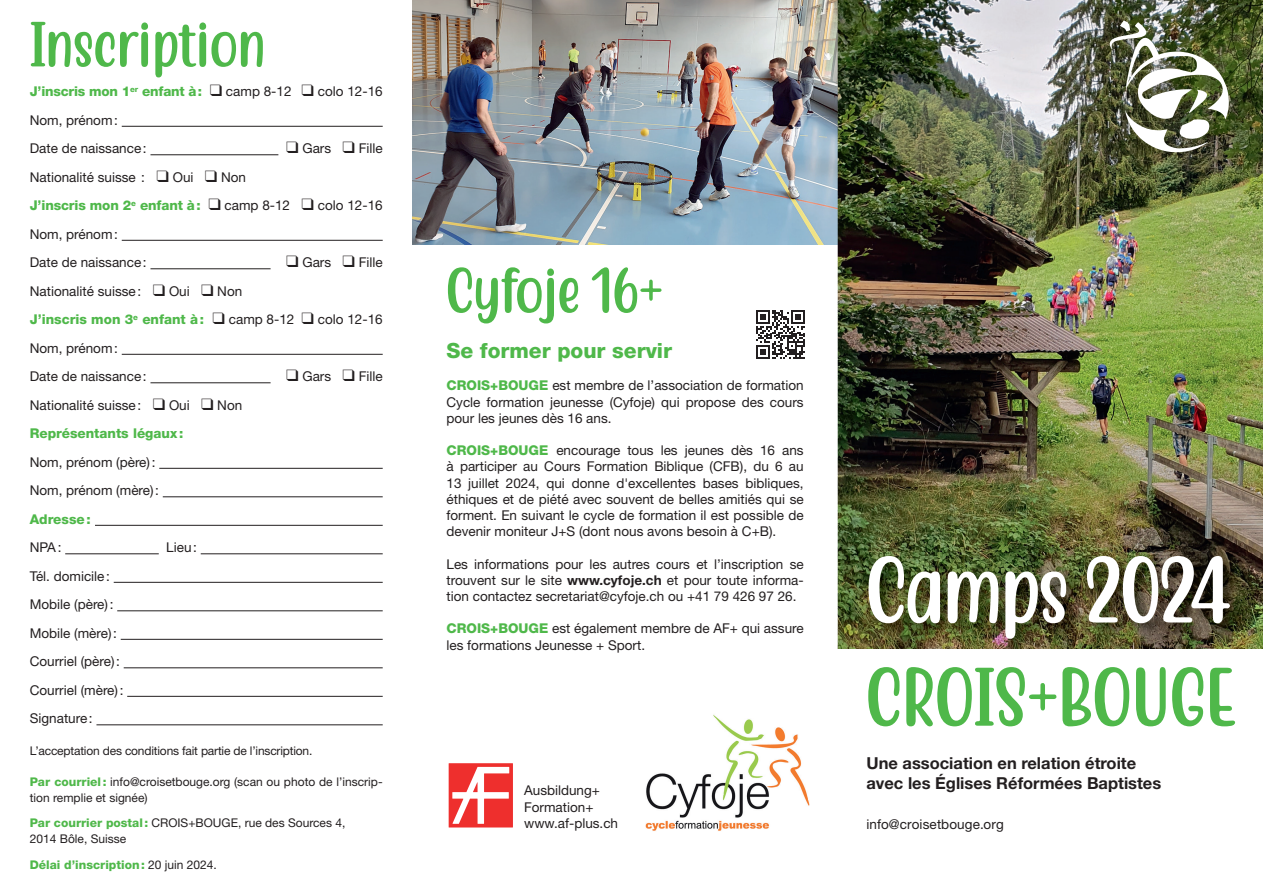
<style>
.page{position:relative;width:1263px;height:893px;background:#fff}
.page>*{position:absolute;margin:0;border:0;box-sizing:border-box;transform-origin:0 0}
.t1{font:88.5px "Quotable";letter-spacing:-.025em;color:#fff}
.t2{font:78px "Quotable";letter-spacing:-.005em;color:#4fb84a}
.t3{font:60px "Quotable";color:#4fb84a}
.t4{font:800 21px "Helvetica Neue LT Std";color:#4fb84a}
.t5{font:700 16.5px/19.5px "Helvetica Neue LT Std";color:#231f20}
.t6{font:13.5px/28.5px "Helvetica Neue LT Std";color:#231f20}
.t7{font:800 13.5px "Helvetica Neue LT Std";color:#4fb84a}
.t8{font:12px/16.2px "Helvetica Neue LT Std";color:#231f20}
.t9{font:800 12px "Helvetica Neue LT Std";color:#4fb84a}
.s1{font-weight:800;color:#4fb84a}
.s2{font-weight:400;color:#231f20}
.s3{font-weight:700}
</style>
<div class="page">
<img style="left:412px;top:0;width:426px;height:245px">
<img style="left:838px;top:0;width:425px;height:649px">
<svg style="left:756px;top:310px;width:49px;height:49px"></svg>
<img style="left:645px;top:714px;width:164px;height:117px">
<svg style="left:449px;top:763px;width:64px;height:64px"></svg>
<img style="left:1112px;top:23px;width:136px;height:148px">
<img style="left:1110px;top:20px;width:119px;height:132px">
<img style="left:865px;top:553px;width:380px;height:96px">
<hr style="left:122px;top:126px;width:261px;height:1px;background:#231f20">
<hr style="left:150px;top:154px;width:128px;height:1px;background:#231f20">
<hr style="left:122px;top:240px;width:261px;height:1px;background:#231f20">
<hr style="left:150px;top:268px;width:121px;height:1px;background:#231f20">
<hr style="left:122px;top:354px;width:261px;height:1px;background:#231f20">
<hr style="left:150px;top:382px;width:121px;height:1px;background:#231f20">
<hr style="left:159px;top:468px;width:224px;height:1px;background:#231f20">
<hr style="left:163px;top:496px;width:220px;height:1px;background:#231f20">
<hr style="left:95px;top:525px;width:288px;height:1px;background:#231f20">
<hr style="left:65px;top:553px;width:94px;height:1px;background:#231f20">
<hr style="left:201px;top:553px;width:182px;height:1px;background:#231f20">
<hr style="left:114px;top:582px;width:269px;height:1px;background:#231f20">
<hr style="left:117px;top:610px;width:266px;height:1px;background:#231f20">
<hr style="left:121px;top:639px;width:262px;height:1px;background:#231f20">
<hr style="left:124px;top:667px;width:259px;height:1px;background:#231f20">
<hr style="left:127px;top:696px;width:256px;height:1px;background:#231f20">
<hr style="left:96px;top:724px;width:287px;height:1px;background:#231f20">
<h3 class="t3" style="left:30px;top:11px;width:237px">Inscription</h3>
<p class="t6" style="left:30px;top:77px;width:354px"><span class="s1">J’inscris mon 1</span><sup>er</sup> <span class="s1">enfant à :</span> ❑ camp 8-12 ❑ colo 12-16<br>Nom, prénom :<br>Date de naissance :</p>
<p class="t6" style="left:286px;top:134px;width:98px">❑ Gars ❑ Fille</p>
<p class="t6" style="left:30px;top:163px;width:354px">Nationalité suisse : ❑ Oui ❑ Non<br><span class="s1">J’inscris mon 2</span><sup>e</sup> <span class="s1">enfant à :</span> ❑ camp 8-12 ❑ colo 12-16<br>Nom, prénom :<br>Date de naissance :</p>
<p class="t6" style="left:286px;top:248px;width:98px">❑ Gars ❑ Fille</p>
<p class="t6" style="left:30px;top:277px;width:354px">Nationalité suisse : ❑ Oui ❑ Non<br><span class="s1">J’inscris mon 3</span><sup>e</sup> <span class="s1">enfant à :</span> ❑ camp 8-12 ❑ colo 12-16<br>Nom, prénom :<br>Date de naissance :</p>
<p class="t6" style="left:286px;top:362px;width:98px">❑ Gars ❑ Fille</p>
<p class="t6" style="left:30px;top:391px;width:214px">Nationalité suisse : ❑ Oui ❑ Non<br><span class="s1">Représentants légaux :</span></p>
<p class="t6" style="left:30px;top:448px;width:131px">Nom, prénom (père) :<br>Nom, prénom (mère) :</p>
<p class="t7" style="left:30px;top:511px;width:62px">Adresse :</p>
<p class="t6" style="left:30px;top:533px;width:33px">NPA :</p>
<p class="t6" style="left:166px;top:533px;width:32px">Lieu :</p>
<p class="t6" style="left:30px;top:562px;width:95px">Tél. domicile :<br>Mobile (père) :<br>Mobile (mère) :<br>Courriel (père) :<br>Courriel (mère) :<br>Signature :</p>
<p class="t8" style="left:30px;top:742px;width:284px">L’acceptation des conditions fait partie de l’inscription.</p>
<p class="t8" style="left:30px;top:773px;width:354px"><span class="s1">Par courriel :</span> info@croisetbouge.org (scan ou photo de l’inscrip&shy;tion remplie et signée)</p>
<p class="t8" style="left:30px;top:815px;width:317px"><span class="s1">Par courrier postal :</span> CROIS+BOUGE, rue des Sources 4,<br>2014 Bôle, Suisse</p>
<p class="t9" style="left:30px;top:857px;width:189px">Délai d’inscription : <span class="s2">20 juin 2024.</span></p>
<h3 class="t3" style="left:446px;top:257px;width:219px">Cyfoje 16+</h3>
<h3 class="t4" style="left:446px;top:338px;width:227px">Se former pour servir</h3>
<p class="t6" style="left:446px;top:377px;width:359px;line-height:16.2px;text-align:justify"><span class="s1">CROIS+BOUGE</span> est membre de l’association de formation Cycle formation jeunesse (Cyfoje) qui propose des cours pour les jeunes dès 16 ans.</p>
<p class="t6" style="left:446px;top:442px;width:359px;line-height:16.2px;text-align:justify"><span class="s1">CROIS+BOUGE</span> encourage tous les jeunes dès 16 ans à participer au Cours Formation Biblique (CFB), du 6 au 13 juillet 2024, qui donne d'excellentes bases bibliques, éthiques et de piété avec souvent de belles amitiés qui se forment. En suivant le cycle de formation il est possible de devenir moniteur J+S (dont nous avons besoin à C+B).</p>
<p class="t6" style="left:446px;top:556px;width:359px;line-height:16.2px;text-align:justify">Les informations pour les autres cours et l’inscription se trouvent sur le site <span class="s3">www.cyfoje.ch</span> et pour toute informa&shy;tion contactez secretariat@cyfoje.ch ou +41 79 426 97 26.</p>
<p class="t6" style="left:446px;top:620px;width:359px;line-height:16.2px"><span class="s1">CROIS+BOUGE</span> est également membre de AF+ qui assure les formations Jeunesse + Sport.</p>
<p class="t6" style="left:524px;top:782px;width:95px;line-height:16.2px">Ausbildung+<br>Formation+ www.af-plus.ch</p>
<h1 class="t1" style="left:866px;top:541px;width:365px">Camps 2024</h1>
<h2 class="t2" style="left:866px;top:654px;width:369px">CROIS+BOUGE</h2>
<p class="t5" style="left:866px;top:753px;width:296px">Une association en relation étroite avec les Églises Réformées Baptistes</p>
<p class="t6" style="left:866px;top:810px;width:139px">info@croisetbouge.org</p>
</div>
